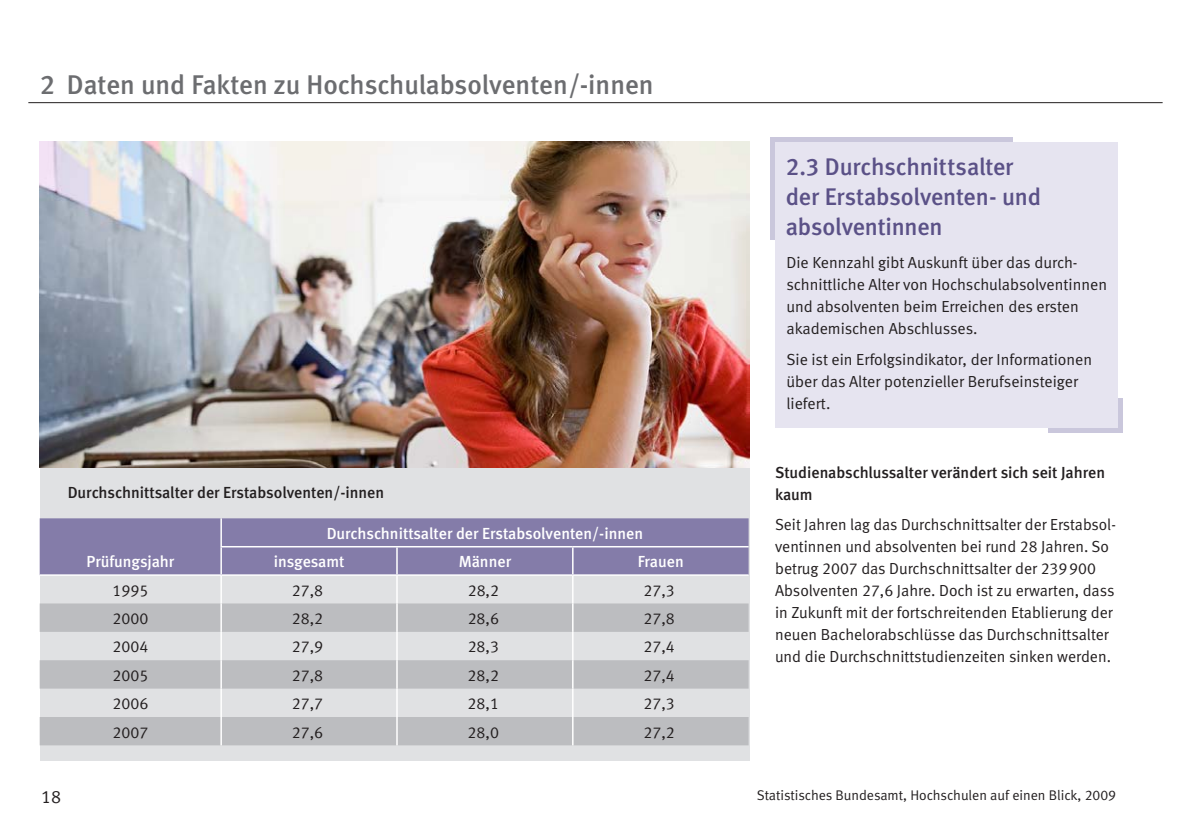
<style>
.page{position:relative;width:1191px;height:840px;background:#fff}
.page>*{position:absolute;margin:0;border:0;box-sizing:border-box;transform-origin:0 0}
.t1{font:27px "Meta Medium LF";color:#6c6d70}
.Head_1{font:24px/30px "Meta Medium LF";letter-spacing:-.01em;color:#5b5187}
.t2{font:18px "Meta Normal LF";color:#231f20}
.Body{font:16px/22px "Meta Normal LF";color:#231f20}
.Farbig_unterlegter_T{font:16px/22px "Meta Normal LF";color:#231f20}
.Head_2{font:16px/22px "Meta Medium LF";color:#231f20}
.Head_2-2{font:16px "Meta Medium LF";color:#fff}
.t3{font:14px "Meta Normal LF";color:#231f20}
</style>
<div class="page">
<hr style="left:28px;top:102px;width:1134px;height:1px;background:#231f20">
<div style="left:1048px;top:427px;width:74px;height:5px;background:#cac7dc"></div>
<div style="left:1117px;top:398px;width:5px;height:34px;background:#cac7dc"></div>
<div style="left:770px;top:137px;width:242px;height:5px;background:#cac7dc"></div>
<div style="left:770px;top:137px;width:5px;height:102px;background:#cac7dc"></div>
<div style="left:775px;top:142px;width:342px;height:285px;background:#e6e4f0"></div>
<div style="left:40px;top:467px;width:709px;height:293px;background:#e0e1e3"></div>
<svg style="left:40px;top:518px;width:708px;height:227px"></svg>
<img style="left:39px;top:142px;width:710px;height:325px">
<p class="t1" style="left:40px;top:69px;width:615px">2 Daten und Fakten zu Hochschulabsolventen/-innen</p>
<p class="Head_2" style="left:68px;top:481px;width:318px">Durchschnittsalter der Erstabsolventen/-innen</p>
<p class="Head_2-2" style="left:86px;top:552px;width:89px">Prüfungsjahr</p>
<p class="Head_2-2" style="left:327px;top:523px;width:318px">Durchschnittsalter der Erstabsolventen/-innen</p>
<p class="Head_2-2" style="left:274px;top:552px;width:72px">insgesamt</p>
<p class="Head_2-2" style="left:459px;top:552px;width:54px">Männer</p>
<p class="Head_2-2" style="left:637px;top:552px;width:48px">Frauen</p>
<p class="Body" style="left:112px;top:578px;width:37px">1995</p>
<p class="Body" style="left:292px;top:578px;width:33px">27,8</p>
<p class="Body" style="left:468px;top:578px;width:33px">28,2</p>
<p class="Body" style="left:643px;top:578px;width:33px">27,3</p>
<p class="Body" style="left:112px;top:607px;width:37px">2000</p>
<p class="Body" style="left:292px;top:607px;width:33px">28,2</p>
<p class="Body" style="left:468px;top:607px;width:33px">28,6</p>
<p class="Body" style="left:643px;top:607px;width:33px">27,8</p>
<p class="Body" style="left:112px;top:635px;width:37px">2004</p>
<p class="Body" style="left:292px;top:635px;width:33px">27,9</p>
<p class="Body" style="left:468px;top:635px;width:33px">28,3</p>
<p class="Body" style="left:643px;top:635px;width:33px">27,4</p>
<p class="Body" style="left:112px;top:663px;width:37px">2005</p>
<p class="Body" style="left:292px;top:663px;width:33px">27,8</p>
<p class="Body" style="left:467px;top:663px;width:33px">28,2</p>
<p class="Body" style="left:643px;top:663px;width:33px">27,4</p>
<p class="Body" style="left:112px;top:692px;width:37px">2006</p>
<p class="Body" style="left:292px;top:692px;width:33px">27,7</p>
<p class="Body" style="left:467px;top:692px;width:33px">28,1</p>
<p class="Body" style="left:643px;top:692px;width:33px">27,3</p>
<p class="Body" style="left:112px;top:720px;width:37px">2007</p>
<p class="Body" style="left:292px;top:720px;width:33px">27,6</p>
<p class="Body" style="left:467px;top:720px;width:33px">28,0</p>
<p class="Body" style="left:643px;top:720px;width:33px">27,2</p>
<p class="Head_1" style="left:786px;top:151px;width:257px">2.3 Durchschnittsalter der Erstabsolventen- und absolventinnen</p>
<p class="Farbig_unterlegter_T" style="left:786px;top:251px;width:322px">Die Kennzahl gibt Auskunft über das durch&shy;schnittliche Alter von Hochschulabsolventinnen und absolventen beim Erreichen des ersten akademischen Abschlusses.</p>
<p class="Farbig_unterlegter_T" style="left:786px;top:348px;width:307px">Sie ist ein Erfolgsindikator, der Informationen über das Alter potenzieller Berufseinsteiger liefert.</p>
<p class="Head_2" style="left:775px;top:460px;width:331px">Studienabschlussalter verändert sich seit Jahren kaum</p>
<p class="Body" style="left:775px;top:513px;width:341px">Seit Jahren lag das Durchschnittsalter der Erstabsol&shy;ventinnen und absolventen bei rund 28 Jahren. So betrug 2007 das Durchschnittsalter der 239900<br>Absolventen 27,6 Jahre. Doch ist zu erwarten, dass in Zukunft mit der fortschreitenden Etablierung der neuen Bachelorabschlüsse das Durchschnittsalter und die Durchschnittstudienzeiten sinken werden.</p>
<p class="t2" style="left:41px;top:786px;width:22px">18</p>
<p class="t3" style="left:756px;top:786px;width:361px">Statistisches Bundesamt, Hochschulen auf einen Blick, 2009</p>
</div>
